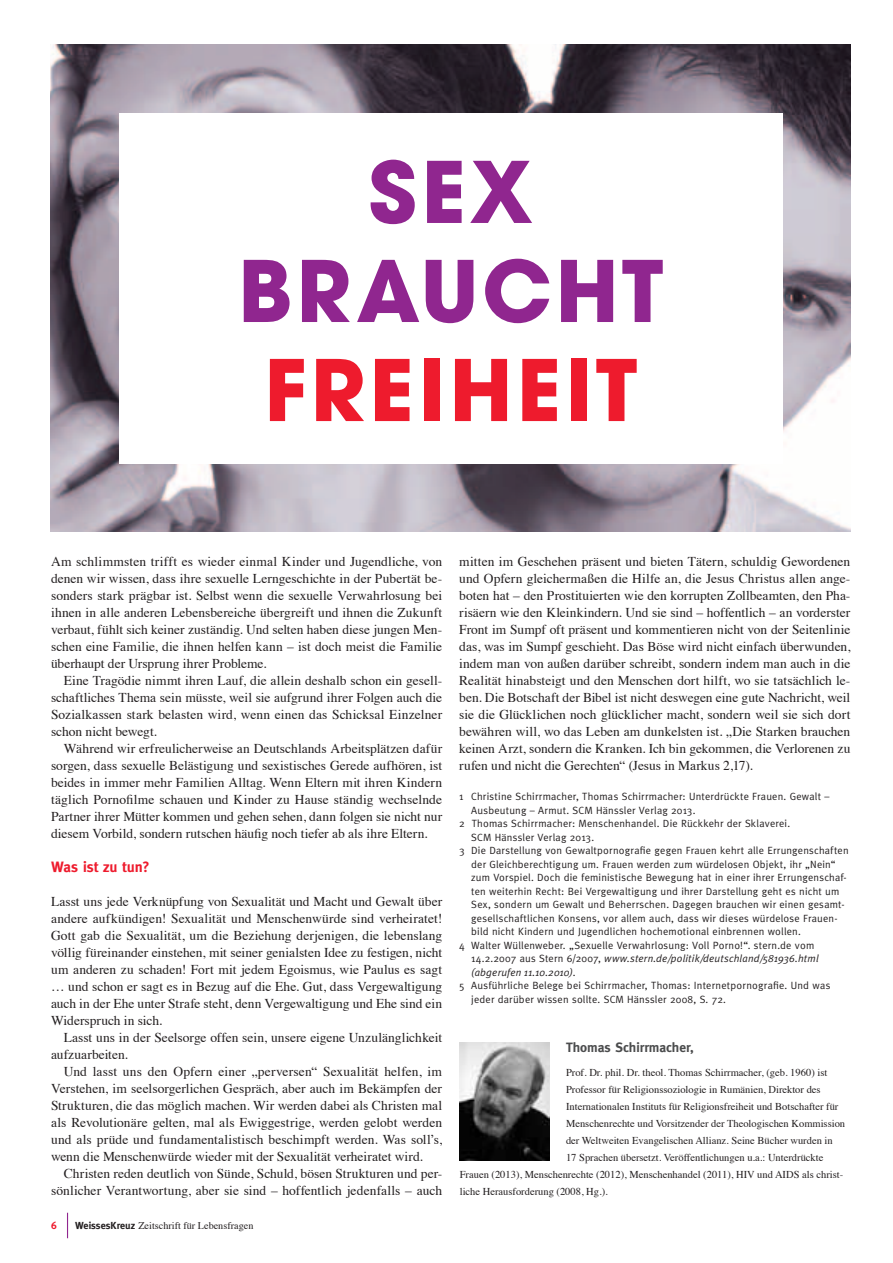
<style>
.page{position:relative;width:893px;height:1263px;background:#fff}
.page>*{position:absolute;margin:0;border:0;box-sizing:border-box;transform-origin:0 0}
.t1{font:700 84px/99px "Avant Garde";letter-spacing:.04em;color:#90268f;text-align:center}
.t2{font:700 84px "Avant Garde";letter-spacing:.045em;color:#ee1b2d}
.t3{font:700 15px "Meta";letter-spacing:-.005em;color:#ee1b2d}
.t4{font:13.5px/17px "Times";color:#231f20;text-align:justify}
.t5{font:700 13.5px "Meta";color:#4b4c4d}
.t6{font:10.5px/13.5px "Meta";letter-spacing:.02em;color:#231f20}
.t7{font:10.5px "Times";color:#231f20}
.t8{font:italic 10.5px/13.5px "Meta Plus Normal";letter-spacing:.02em;color:#231f20}
.t9{font:700 10.5px "Meta";color:#ee1b2d}
.t10{font:10.2px "Times";color:#231f20}
.s1{font-family:"Meta";font-weight:700}
.s2{font-family:"Meta";font-style:normal}
</style>
<div class="page">
<svg style="left:67px;top:1213px;width:1px;height:26px"></svg>
<img style="left:460px;top:1042px;width:89px;height:119px">
<img style="left:50px;top:45px;width:800px;height:486px">
<div style="left:119px;top:113px;width:663px;height:351px;background:#fff"></div>
<h1 class="t1" style="left:238px;top:142px;width:427px">SE X<br>BRAUCHT</h1>
<h1 class="t2" style="left:264px;top:336px;width:375px">FREIHEIT</h1>
<p class="t4" style="left:51px;top:551px;width:393px">Am schlimmsten trifft es wieder einmal Kinder und Jugendliche, von denen wir wissen, dass ihre sexuelle Lerngeschichte in der Pubertät be&shy;sonders stark prägbar ist. Selbst wenn die sexuelle Verwahrlosung bei ihnen in alle anderen Lebensbereiche übergreift und ihnen die Zukunft verbaut, fühlt sich keiner zuständig. Und selten haben diese jungen Men&shy;schen eine Familie, die ihnen helfen kann – ist doch meist die Familie überhaupt der Ursprung ihrer Probleme.</p>
<p class="t4" style="left:51px;top:670px;width:393px;text-indent:13px">Eine Tragödie nimmt ihren Lauf, die allein deshalb schon ein gesell&shy;schaftliches Thema sein müsste, weil sie aufgrund ihrer Folgen auch die Sozialkassen stark belasten wird, wenn einen das Schicksal Einzelner schon nicht bewegt.</p>
<p class="t4" style="left:51px;top:738px;width:393px;text-indent:13px">Während wir erfreulicherweise an Deutschlands Arbeitsplätzen dafür sorgen, dass sexuelle Belästigung und sexistisches Gerede aufhören, ist beides in immer mehr Familien Alltag. Wenn Eltern mit ihren Kindern täglich Pornofilme schauen und Kinder zu Hause ständig wechselnde Partner ihrer Mütter kommen und gehen sehen, dann folgen sie nicht nur diesem Vorbild, sondern rutschen häufig noch tiefer ab als ihre Eltern.</p>
<p class="t3" style="left:51px;top:858px;width:100px">Was ist zu tun?</p>
<p class="t4" style="left:51px;top:892px;width:393px">Lasst uns jede Verknüpfung von Sexualität und Macht und Gewalt über andere aufkündigen! Sexualität und Menschenwürde sind verheiratet!<br>Gott gab die Sexualität, um die Beziehung derjenigen, die lebenslang völlig füreinander einstehen, mit seiner genialsten Idee zu festigen, nicht um anderen zu schaden! Fort mit jedem Egoismus, wie Paulus es sagt … und schon er sagt es in Bezug auf die Ehe. Gut, dass Vergewaltigung auch in der Ehe unter Strafe steht, denn Vergewaltigung und Ehe sind ein Widerspruch in sich.</p>
<p class="t4" style="left:51px;top:1028px;width:393px;text-indent:13px">Lasst uns in der Seelsorge offen sein, unsere eigene Unzulänglichkeit aufzuarbeiten.</p>
<p class="t4" style="left:51px;top:1062px;width:393px;text-indent:13px">Und lasst uns den Opfern einer „perversen“ Sexualität helfen, im Verstehen, im seelsorgerlichen Gespräch, aber auch im Bekämpfen der Strukturen, die das möglich machen. Wir werden dabei als Christen mal als Revolutionäre gelten, mal als Ewiggestrige, werden gelobt werden und als prüde und fundamentalistisch beschimpft werden. Was soll’s, wenn die Menschenwürde wieder mit der Sexualität verheiratet wird.</p>
<p class="t4" style="left:51px;top:1164px;width:393px;text-align:right">Christen reden deutlich von Sünde, Schuld, bösen Strukturen und per&shy;sönlicher Verantwortung, aber sie sind – hoffentlich jedenfalls – auch</p>
<p class="t9" style="left:51px;top:1219px;width:7px">6</p>
<p class="t10" style="left:75px;top:1216px;width:180px"><span class="s1">WeissesKreuz</span> Zeitschrift für Lebensfragen</p>
<p class="t4" style="left:459px;top:551px;width:393px">mitten im Geschehen präsent und bieten Tätern, schuldig Gewordenen und Opfern gleichermaßen die Hilfe an, die Jesus Christus allen ange&shy;boten hat – den Prostituierten wie den korrupten Zollbeamten, den Pha&shy;risäern wie den Kleinkindern. Und sie sind – hoffentlich – an vorderster Front im Sumpf oft präsent und kommentieren nicht von der Seitenlinie das, was im Sumpf geschieht. Das Böse wird nicht einfach überwunden, indem man von außen darüber schreibt, sondern indem man auch in die Realität hinabsteigt und den Menschen dort hilft, wo sie tatsächlich le&shy;ben. Die Botschaft der Bibel ist nicht deswegen eine gute Nachricht, weil sie die Glücklichen noch glücklicher macht, sondern weil sie sich dort bewähren will, wo das Leben am dunkelsten ist. „Die Starken brauchen keinen Arzt, sondern die Kranken. Ich bin gekommen, die Verlorenen zu rufen und nicht die Gerechten“ (Jesus in Markus 2,17).</p>
<p class="t6" style="left:459px;top:790px;width:372px">1 Christine Schirrmacher, Thomas Schirrmacher: Unterdrückte Frauen. Gewalt –</p>
<p class="t6" style="left:471px;top:803px;width:226px">Ausbeutung – Armut. SCM Hänssler Verlag 2013.</p>
<p class="t6" style="left:459px;top:817px;width:332px">2 Thomas Schirrmacher: Menschenhandel. Die Rückkehr der Sklaverei.</p>
<p class="t6" style="left:471px;top:830px;width:124px">SCM Hänssler Verlag 2013.</p>
<p class="t6" style="left:459px;top:844px;width:391px">3 Die Darstellung von Gewaltpornografie gegen Frauen kehrt alle Errungenschaften</p>
<p class="t6" style="left:471px;top:857px;width:366px">der Gleichberechtigung um. Frauen werden zum würdelosen Objekt, ihr „Nein“</p>
<p class="t6" style="left:471px;top:871px;width:377px">zum Vorspiel. Doch die feministische Bewegung hat in einer ihrer Errungenschaf-</p>
<p class="t6" style="left:471px;top:884px;width:370px">ten weiterhin Recht: Bei Vergewaltigung und ihrer Darstellung geht es nicht um</p>
<p class="t6" style="left:471px;top:898px;width:375px">Sex, sondern um Gewalt und Beherrschen. Dagegen brauchen wir einen gesamt-</p>
<p class="t6" style="left:471px;top:911px;width:368px">gesellschaftlichen Konsens, vor allem auch, dass wir dieses würdelose Frauen-</p>
<p class="t6" style="left:471px;top:925px;width:331px">bild nicht Kindern und Jugendlichen hochemotional einbrennen wollen.</p>
<p class="t6" style="left:459px;top:938px;width:357px">4 Walter Wüllenweber. „Sexuelle Verwahrlosung: Voll Porno!“. stern.de vom</p>
<p class="t8" style="left:471px;top:952px;width:349px"><span class="s2">14.2.2007 aus Stern 6/2007,</span> www.stern.de/politik/deutschland/581936.html (abgerufen 11.10.2010)<span class="s2">.</span></p>
<p class="t6" style="left:471px;top:979px;width:361px;text-indent:-12px">5 Ausführliche Belege bei Schirrmacher, Thomas: Internetpornografie. Und was jeder darüber wissen sollte. SCM Hänssler 2008, S. 72.</p>
<p class="t5" style="left:566px;top:1040px;width:129px">Thomas Schirrmacher,</p>
<p class="t7" style="left:566px;top:1062px;width:263px">Prof. Dr. phil. Dr. theol. Thomas Schirrmacher, (geb. 1960) ist</p>
<p class="t7" style="left:566px;top:1079px;width:256px">Professor für Religionssoziologie in Rumänien, Direktor des</p>
<p class="t7" style="left:566px;top:1096px;width:274px">Internationalen Instituts für Religionsfreiheit und Botschafter für</p>
<p class="t7" style="left:566px;top:1113px;width:281px">Menschenrechte und Vorsitzender der Theologischen Kommission</p>
<p class="t7" style="left:566px;top:1130px;width:268px">der Weltweiten Evangelischen Allianz. Seine Bücher wurden in</p>
<p class="t7" style="left:566px;top:1147px;width:259px">17 Sprachen übersetzt. Veröffentlichungen u.a.: Unterdrückte</p>
<p class="t7" style="left:460px;top:1165px;width:384px">Frauen (2013), Menschenrechte (2012), Menschenhandel (2011), HIV und AIDS als christ-</p>
<p class="t7" style="left:460px;top:1182px;width:150px">liche Herausforderung (2008, Hg.).</p>
</div>
